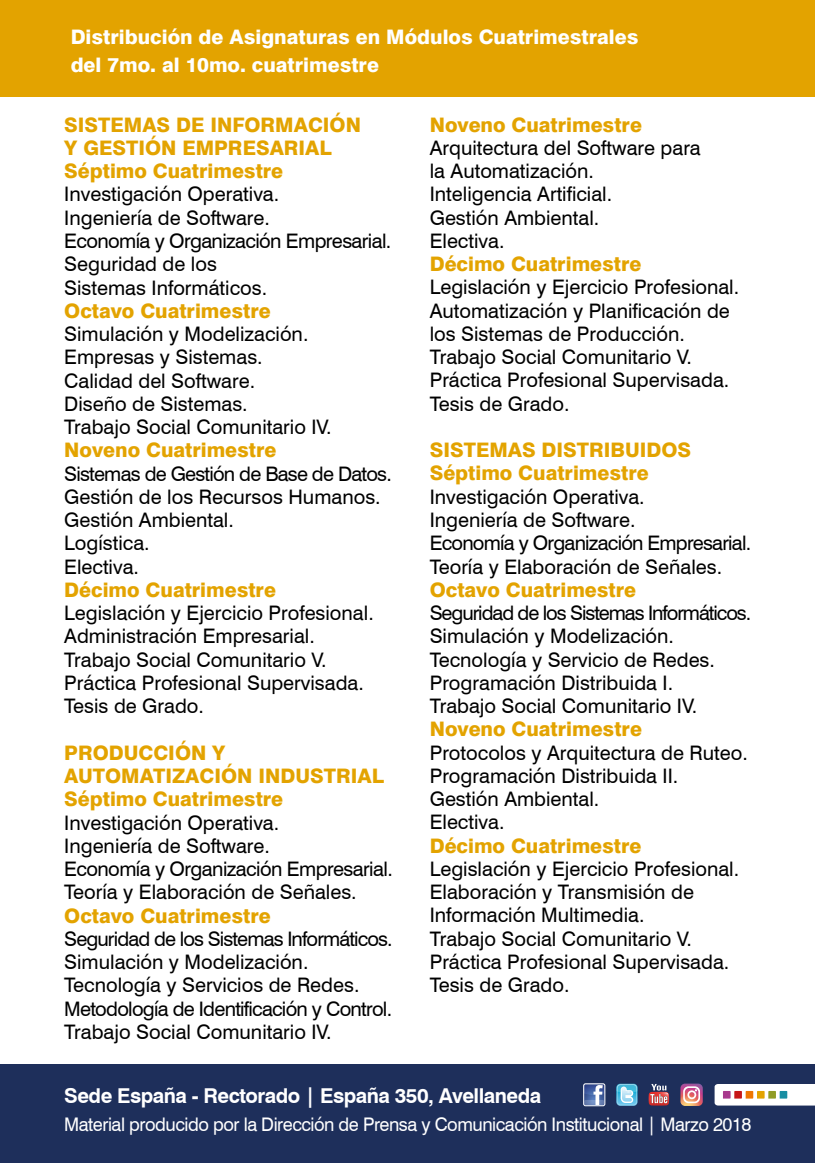
<style>
.page{position:relative;width:815px;height:1163px;background:#fff}
.page>*{position:absolute;margin:0;border:0;box-sizing:border-box;transform-origin:0 0}
.t1{font:700 20.5px "Swiss 721 BT";letter-spacing:-.025em;color:#fff}
.t2{font:20px/23.2px "Swiss 721 BT";color:#000}
.t3{font:800 20px/23.2px "Swiss 721 BT";color:#e3a300}
.t4{font:800 20px/27.5px "Swiss 721 BT";color:#fff}
.t5{font:18.75px "Swiss 721 BT";letter-spacing:-.025em;color:#fff}
</style>
<div class="page">
<div style="left:0;top:0;width:815px;height:96px;background:#e3a300"></div>
<div style="left:0;top:1064px;width:815px;height:98px;background:#1e2f5b"></div>
<div style="left:583px;top:1083px;width:22px;height:22px;border:1px solid #fff;border-radius:2px"></div>
<svg style="left:584px;top:1083px;width:21px;height:22px"></svg>
<svg style="left:584px;top:1099px;width:20px;height:5px"></svg>
<svg style="left:616px;top:1083px;width:22px;height:22px"></svg>
<svg style="left:649px;top:1084px;width:20px;height:21px"></svg>
<svg style="left:715px;top:1084px;width:100px;height:21px;background:#f0e6de"></svg>
<svg style="left:680px;top:1083px;width:23px;height:22px"></svg>
<p class="t4" style="left:71px;top:23px;width:569px">Distribución de Asignaturas en Módulos Cuatrimestrales del 7mo. al 10mo. cuatrimestre</p>
<p class="t3" style="left:64px;top:113px;width:298px">SISTEMAS DE INFORMACIÓN<br>Y GESTIÓN EMPRESARIAL<br>Séptimo Cuatrimestre</p>
<p class="t2" style="left:64px;top:182px;width:329px">Investigación Operativa.<br>Ingeniería de Software.<br>Economía y Organización Empresarial.<br>Seguridad de los<br>Sistemas Informáticos.</p>
<p class="t3" style="left:64px;top:299px;width:208px">Octavo Cuatrimestre</p>
<p class="t2" style="left:64px;top:322px;width:269px">Simulación y Modelización.<br>Empresas y Sistemas.<br>Calidad del Software.<br>Diseño de Sistemas.<br>Trabajo Social Comunitario IV.</p>
<p class="t3" style="left:64px;top:438px;width:214px">Noveno Cuatrimestre</p>
<p class="t2" style="left:64px;top:461px;width:329px">Sistemas de Gestión de Base de Datos.<br>Gestión de los Recursos Humanos.<br>Gestión Ambiental.<br>Logística.<br>Electiva.</p>
<p class="t3" style="left:64px;top:578px;width:213px">Décimo Cuatrimestre</p>
<p class="t2" style="left:64px;top:601px;width:311px">Legislación y Ejercicio Profesional.<br>Administración Empresarial.<br>Trabajo Social Comunitario V.<br>Práctica Profesional Supervisada.<br>Tesis de Grado.</p>
<p class="t3" style="left:64px;top:740px;width:321px">PRODUCCIÓN Y<br>AUTOMATIZACIÓN INDUSTRIAL<br>Séptimo Cuatrimestre</p>
<p class="t2" style="left:64px;top:810px;width:330px">Investigación Operativa.<br>Ingeniería de Software.<br>Economía y Organización Empresarial.<br>Teoría y Elaboración de Señales.</p>
<p class="t3" style="left:64px;top:903px;width:208px">Octavo Cuatrimestre</p>
<p class="t2" style="left:64px;top:926px;width:330px">Seguridad de los Sistemas Informáticos.<br>Simulación y Modelización.<br>Tecnología y Servicios de Redes.<br>Metodología de Identificación y Control.<br>Trabajo Social Comunitario IV.</p>
<p class="t3" style="left:430px;top:113px;width:214px">Noveno Cuatrimestre</p>
<p class="t2" style="left:430px;top:136px;width:273px">Arquitectura del Software para la Automatización.<br>Inteligencia Artificial.<br>Gestión Ambiental.<br>Electiva.</p>
<p class="t3" style="left:430px;top:252px;width:213px">Décimo Cuatrimestre</p>
<p class="t2" style="left:430px;top:275px;width:311px">Legislación y Ejercicio Profesional.<br>Automatización y Planificación de los Sistemas de Producción.<br>Trabajo Social Comunitario V.<br>Práctica Profesional Supervisada.<br>Tesis de Grado.</p>
<p class="t3" style="left:430px;top:438px;width:263px">SISTEMAS DISTRIBUIDOS<br>Séptimo Cuatrimestre</p>
<p class="t2" style="left:430px;top:484px;width:323px">Investigación Operativa.<br>Ingeniería de Software.<br>Economía y Organización Empresarial.<br>Teoría y Elaboración de Señales.</p>
<p class="t3" style="left:430px;top:578px;width:208px">Octavo Cuatrimestre</p>
<p class="t2" style="left:430px;top:601px;width:323px">Seguridad de los Sistemas Informáticos.<br>Simulación y Modelización.<br>Tecnología y Servicio de Redes.<br>Programación Distribuida I.<br>Trabajo Social Comunitario IV.</p>
<p class="t3" style="left:430px;top:717px;width:214px">Noveno Cuatrimestre</p>
<p class="t2" style="left:430px;top:740px;width:320px">Protocolos y Arquitectura de Ruteo.<br>Programación Distribuida II.<br>Gestión Ambiental.<br>Electiva.</p>
<p class="t3" style="left:430px;top:833px;width:213px">Décimo Cuatrimestre</p>
<p class="t2" style="left:430px;top:856px;width:311px">Legislación y Ejercicio Profesional.<br>Elaboración y Transmisión de<br>Información Multimedia.<br>Trabajo Social Comunitario V.<br>Práctica Profesional Supervisada.<br>Tesis de Grado.</p>
<p class="t1" style="left:64px;top:1082px;width:479px">Sede España - Rectorado | España 350, Avellaneda</p>
<p class="t5" style="left:64px;top:1113px;width:689px">Material producido por la Dirección de Prensa y Comunicación Institucional | Marzo 2018</p>
</div>
